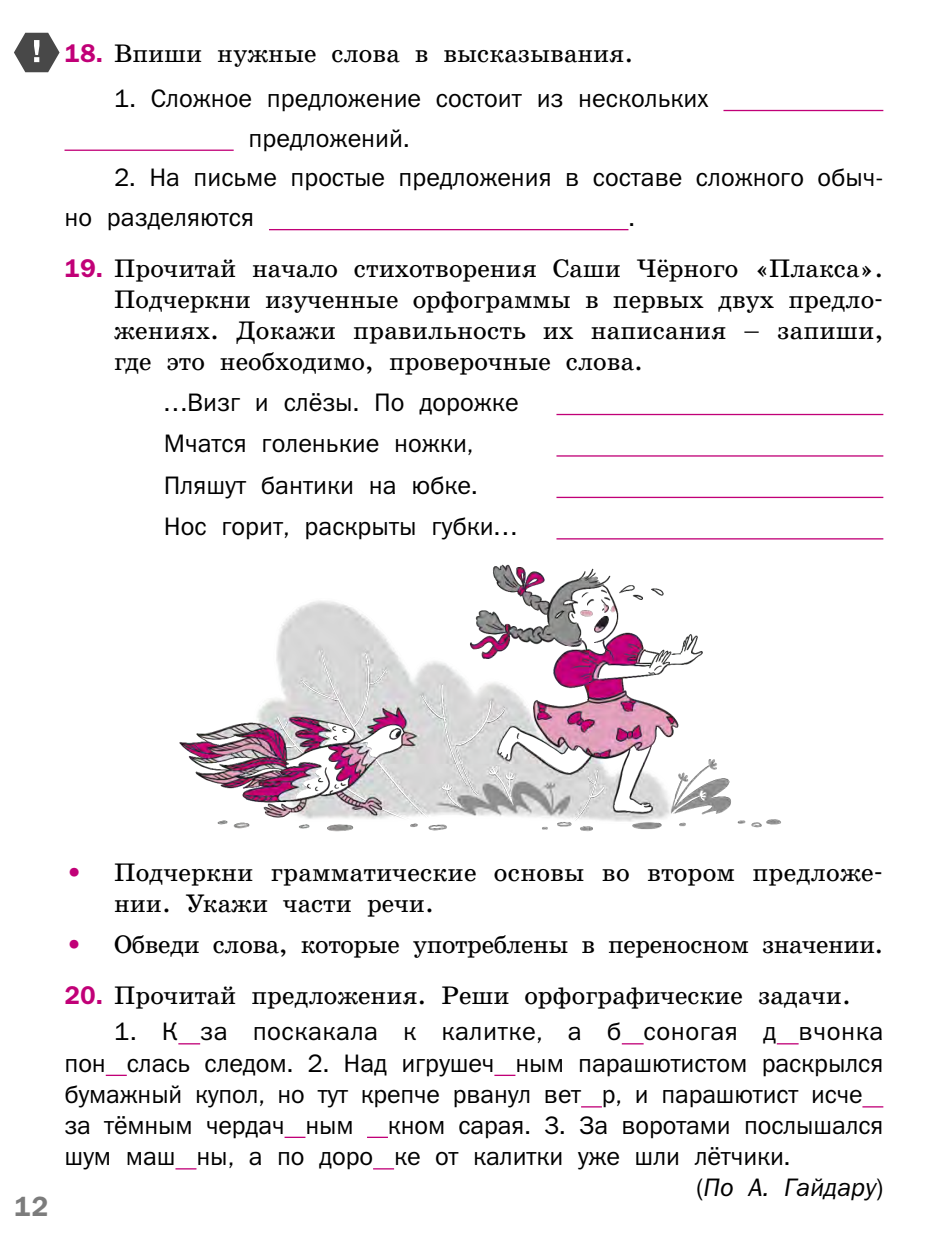
<style>
.page{position:relative;width:933px;height:1241px;background:#fff}
.page>*{position:absolute;margin:0;border:0;box-sizing:border-box;transform-origin:0 0}
.t1{font:28px "Franklin Gothic Demi ITC";color:#7c7c7c}
.t2{font:25.72px/30.8px "School";color:#000;text-align:justify}
.t3{font:25.38px/41.5px "Franklin Gothic Book ITC";color:#000}
.t4{font:italic 25.38px "Franklin Gothic Book ITC";color:#000}
.s1{font-family:"Franklin Gothic Demi ITC";color:#c10077}
.s2{font-family:"Franklin Gothic Heavy ITC";color:#c10077}
.s3{font-style:normal}
</style>
<div class="page">
<hr style="left:723px;top:110px;width:160px;height:1px;background:#c10077">
<hr style="left:64px;top:149px;width:170px;height:2px;background:#c10077">
<hr style="left:269px;top:229px;width:359px;height:1px;background:#c10077">
<hr style="left:556px;top:414px;width:327px;height:1px;background:#c10077">
<hr style="left:556px;top:455px;width:327px;height:1px;background:#c10077">
<hr style="left:556px;top:496px;width:327px;height:2px;background:#c10077">
<hr style="left:556px;top:538px;width:327px;height:1px;background:#c10077">
<hr style="left:178px;top:1042px;width:22px;height:2px;background:#c10077">
<hr style="left:622px;top:1042px;width:21px;height:2px;background:#c10077">
<hr style="left:776px;top:1042px;width:22px;height:2px;background:#c10077">
<svg style="left:106px;top:1074px;width:21px;height:1px"></svg>
<svg style="left:494px;top:1074px;width:21px;height:1px"></svg>
<hr style="left:581px;top:1105px;width:21px;height:2px;background:#c10077">
<hr style="left:862px;top:1105px;width:21px;height:2px;background:#c10077">
<svg style="left:284px;top:1136px;width:21px;height:1px"></svg>
<svg style="left:367px;top:1136px;width:21px;height:1px"></svg>
<hr style="left:175px;top:1167px;width:21px;height:2px;background:#c10077">
<hr style="left:373px;top:1167px;width:21px;height:2px;background:#c10077">
<img style="left:179px;top:564px;width:602px;height:268px">
<svg style="left:14px;top:33px;width:46px;height:39px"></svg>
<p class="t2" style="left:64px;top:38px;width:570px"><span class="s1">18.</span> Впиши нужные слова в высказывания.</p>
<p class="t3" style="left:248px;top:78px;width:462px;line-height:39.7px;text-indent:-134px">1. Сложное предложение состоит из нескольких предложений.</p>
<p class="t3" style="left:64px;top:157px;width:820px;line-height:39.7px;text-indent:50px">2. На письме простые предложения в составе сложного обыч&shy;но разделяются</p>
<p class="t3" style="left:628px;top:196px;width:8px">.</p>
<p class="t2" style="left:114px;top:253px;width:771px;text-indent:-50px"><span class="s1">19.</span> Прочитай начало стихотворения Саши Чёрного «Плакса».<br>Подчеркни изученные орфограммы в первых двух предло&shy;жениях. Докажи правильность их написания – запиши, где это необходимо, проверочные слова.</p>
<p class="t3" style="left:164px;top:381px;width:356px">…Визг и слёзы. По дорожке<br>Мчатся голенькие ножки,<br>Пляшут бантики на юбке.<br>Нос горит, раскрыты губки…</p>
<p class="t1" style="left:14px;top:1189px;width:36px">12</p>
<p class="t2" style="left:114px;top:857px;width:770px;text-indent:-50px"><span class="s2">•</span> Подчеркни грамматические основы во втором предложе&shy;нии. Укажи части речи.</p>
<p class="t2" style="left:64px;top:929px;width:820px"><span class="s2">•</span> Обведи слова, которые употреблены в переносном значении.</p>
<p class="t2" style="left:64px;top:979px;width:788px"><span class="s1">20.</span> Прочитай предложения. Реши орфографические задачи.</p>
<p class="t3" style="left:64px;top:1015px;width:820px;line-height:31.2px;text-indent:50px">1. К за поскакала к калитке, а б соногая д вчонка пон слась следом. 2. Над игрушеч ным парашютистом раскрылся бумажный купол, но тут крепче рванул вет р, и парашютист исче за тёмным чердач ным</p>
<p class="t3" style="left:388px;top:1103px;width:497px">кном сарая. 3. За воротами послышался</p>
<p class="t3" style="left:64px;top:1135px;width:727px">шум маш ны, а по доро ке от калитки уже шли лётчики.</p>
<p class="t4" style="left:696px;top:1172px;width:188px"><span class="s3">(</span>По А. Гайдару<span class="s3">)</span></p>
</div>
